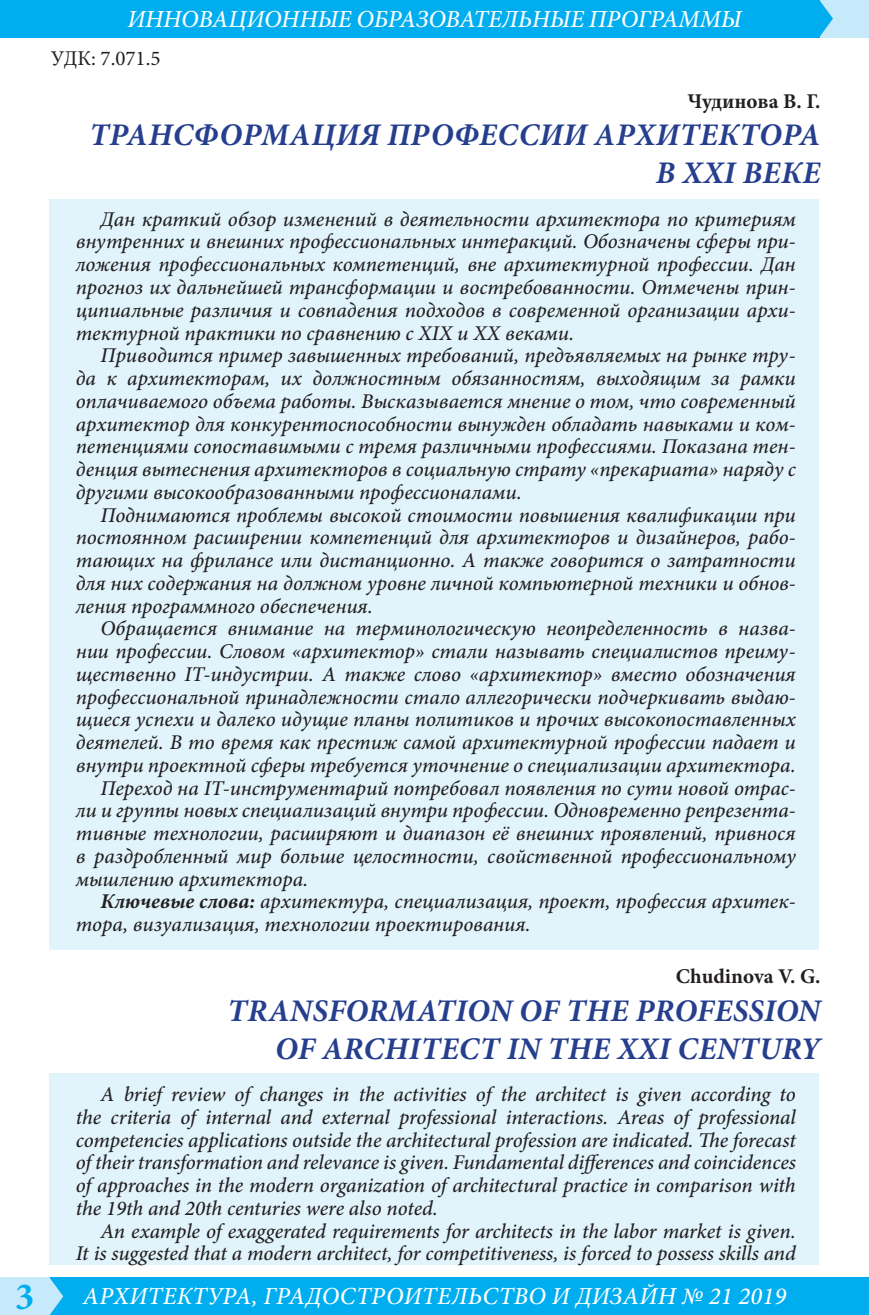
<style>
.page{position:relative;width:869px;height:1315px;background:#fff}
.page>*{position:absolute;margin:0;border:0;box-sizing:border-box;transform-origin:0 0}
.Номер_страницы{font:700 38.5px "Minion Pro";color:#00aeef}
.Заголовок{font:italic 700 31.5px/37.8px "Minion Pro";letter-spacing:.01em;color:#253f8e;text-align:right}
.t1{font:italic 500 24.5px "Minion Pro";color:#fff}
.Аннотация{font:italic 500 21px/22.8px "Minion Pro";letter-spacing:-.005em;color:#231f20;text-align:justify}
.Автор{font:700 21px "Minion Pro";color:#231f20}
.УДК-ББК{font:21px "Minion Pro";color:#231f20}
.s1{font-weight:700}
</style>
<div class="page">
<div style="left:46px;top:1277px;width:822px;height:38px;background:#00aeef"></div>
<div style="left:819px;top:0;width:49px;height:37px;background:#c6eafa"></div>
<div style="left:0;top:1277px;width:50px;height:38px;background:#c6eafa"></div>
<div style="left:0;top:0;width:819px;height:37px;background:#00aeef"></div>
<svg style="left:50px;top:1278px;width:13px;height:37px"></svg>
<svg style="left:819px;top:0;width:13px;height:37px"></svg>
<div style="left:50px;top:199px;width:769px;height:750px;background:#e1f4fc"></div>
<div style="left:50px;top:1073px;width:769px;height:192px;background:#e1f4fc"></div>
<p class="t1" style="left:127px;top:2px;width:615px">ИННОВАЦИОННЫЕ ОБРАЗОВАТЕЛЬНЫЕ ПРОГРАММЫ</p>
<p class="УДК-ББК" style="left:51px;top:44px;width:111px">УДК: 7.071.5</p>
<p class="Автор" style="left:687px;top:86px;width:134px">Чудинова В. Г.</p>
<p class="Заголовок" style="left:89px;top:116px;width:732px">ТРАНСФОРМАЦИЯ ПРОФЕССИИ АРХИТЕКТОРА<br>В XXI ВЕКЕ</p>
<p class="Аннотация" style="left:76px;top:207px;width:721px;text-indent:25px">Дан краткий обзор изменений в деятельности архитектора по критериям внутренних и внешних профессиональных интеракций. Обозначены сферы при&shy;ложения профессиональных компетенций, вне архитектурной профессии. Дан прогноз их дальнейшей трансформации и востребованности. Отмечены прин&shy;ципиальные различия и совпадения подходов в современной организации архи&shy;тектурной практики по сравнению с XIX и XX веками.</p>
<p class="Аннотация" style="left:76px;top:344px;width:721px;text-indent:25px">Приводится пример завышенных требований, предъявляемых на рынке тру&shy;да к архитекторам, их должностным обязанностям, выходящим за рамки оплачиваемого объема работы. Высказывается мнение о том, что современный архитектор для конкурентоспособности вынужден обладать навыками и ком&shy;петенциями сопоставимыми с тремя различными профессиями. Показана тен&shy;денция вытеснения архитекторов в социальную страту «прекариата» наряду с другими высокообразованными профессионалами.</p>
<p class="Аннотация" style="left:76px;top:503px;width:721px;text-indent:25px">Поднимаются проблемы высокой стоимости повышения квалификации при постоянном расширении компетенций для архитекторов и дизайнеров, рабо&shy;тающих на фрилансе или дистанционно. А также говорится о затратности для них содержания на должном уровне личной компьютерной техники и обнов&shy;ления программного обеспечения.</p>
<p class="Аннотация" style="left:76px;top:617px;width:721px;text-indent:25px">Обращается внимание на терминологическую неопределенность в назва&shy;нии профессии. Словом «архитектор» стали называть специалистов преиму&shy;щественно IT-индустрии. А также слово «архитектор» вместо обозначения профессиональной принадлежности стало аллегорически подчеркивать выдаю&shy;щиеся успехи и далеко идущие планы политиков и прочих высокопоставленных деятелей. В то время как престиж самой архитектурной профессии падает и внутри проектной сферы требуется уточнение о специализации архитектора.</p>
<p class="Аннотация" style="left:76px;top:776px;width:721px;text-indent:25px">Переход на IT-инструментарий потребовал появления по сути новой отрас&shy;ли и группы новых специализаций внутри профессии. Одновременно репрезента&shy;тивные технологии, расширяют и диапазон её внешних проявлений, привнося в раздробленный мир больше целостности, свойственной профессиональному мышлению архитектора.</p>
<p class="Аннотация" style="left:76px;top:890px;width:721px;text-indent:25px"><span class="s1">Ключевые слова:</span> архитектура, специализация, проект, профессия архитек&shy;тора, визуализация, технологии проектирования.</p>
<p class="Автор" style="left:675px;top:961px;width:146px">Chudinova V. G.</p>
<p class="Заголовок" style="left:227px;top:991px;width:594px">TRANSFORMATION OF THE PROFESSION<br>OF ARCHITECT IN THE XXI CENTURY</p>
<p class="Аннотация" style="left:76px;top:1083px;width:721px;text-indent:25px">A brief review of changes in the activities of the architect is given according to the criteria of internal and external professional interactions. Areas of professional competencies applications outside the architectural profession are indicated. The forecast of their transformation and relevance is given. Fundamental differences and coincidences of approaches in the modern organization of architectural practice in comparison with the 19th and 20th centuries were also noted.</p>
<p class="Аннотация" style="left:76px;top:1219px;width:721px;text-align:right">An example of exaggerated requirements for architects in the labor market is given.<br>It is suggested that a modern architect, for competitiveness, is forced to possess skills and</p>
<p class="Номер_страницы" style="left:15px;top:1269px;width:21px">3</p>
<p class="t1" style="left:83px;top:1279px;width:704px">АРХИТЕКТУРА, ГРАДОСТРОИТЕЛЬСТВО И ДИЗАЙН № 21 2019</p>
</div>
